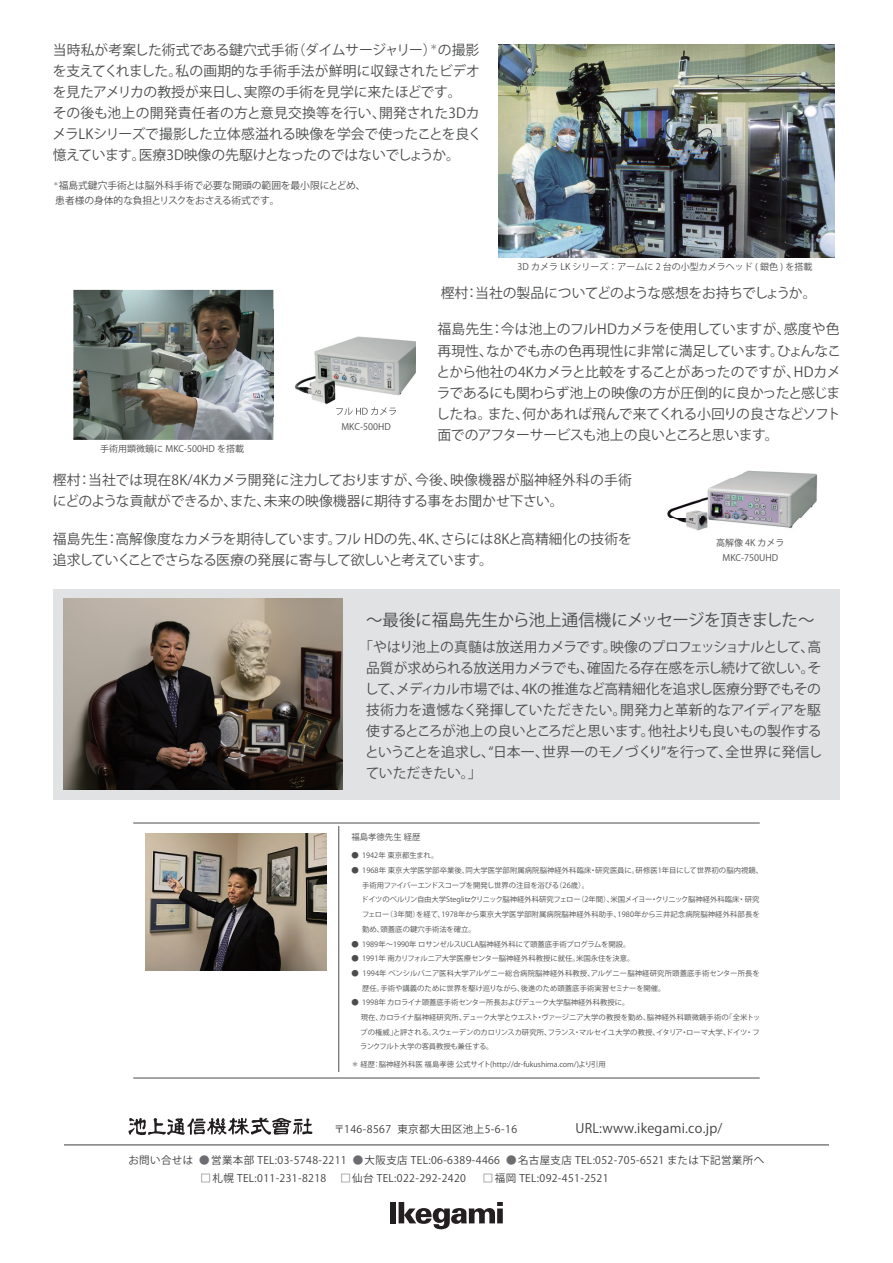
<style>
.page{position:relative;width:893px;height:1263px;background:#fff}
.page>*{position:absolute;margin:0;border:0;box-sizing:border-box;transform-origin:0 0}
.t1{font:16.5px "Koz Go Pro";letter-spacing:-.02em;color:#4b4c4d}
.t2{font:13.8px/21px "Koz Go Pro";letter-spacing:-.01em;color:#4b4c4d;text-align:justify}
.t3{font:13.8px/21px "Koz Go Pro";letter-spacing:-.035em;color:#4b4c4d}
.t4{font:13.05px "Koz Go Pro";letter-spacing:.02em;color:#3e3e3f}
.t5{font:10.5px "Koz Go Pro";letter-spacing:.035em;color:#3e3e3f}
.t6{font:9.75px/15px "Koz Go Pro";color:#4b4c4d}
.t7{font:9px/15px "Koz Go Pr 6 N";color:#4b4c4d;text-align:center}
.t8{font:8.4px "Koz Go Pro";color:#4b4c4d}
.t9{font:7.35px/14.7px "Koz Go Pro";color:#4b4c4d}
.t10{font:7.35px/14.7px "Koz Go Pro";letter-spacing:-.02em;color:#4b4c4d}
.s1{color:#6c6d70}
</style>
<div class="page">
<div style="left:390px;top:1202px;width:6px;height:21px;background:#231f20"></div>
<svg style="left:399px;top:1202px;width:104px;height:27px"></svg>
<svg style="left:129px;top:1117px;width:183px;height:18px"></svg>
<hr style="left:64px;top:1145px;width:765px;height:1px;background:#3e3e3f">
<img style="left:498px;top:44px;width:336px;height:214px">
<img style="left:667px;top:470px;width:150px;height:61px">
<img style="left:73px;top:290px;width:200px;height:150px">
<hr style="left:133px;top:1078px;width:627px;height:1px;background:#4b4c4d">
<hr style="left:133px;top:823px;width:627px;height:1px;background:#4b4c4d">
<img style="left:145px;top:833px;width:182px;height:137px">
<hr style="left:339px;top:826px;width:1px;height:246px;background:#4b4c4d">
<img style="left:265px;top:310px;width:151px;height:106px">
<img style="left:336px;top:407px;width:60px;height:8px">
<div style="left:53px;top:589px;width:787px;height:210px;background:#e1e2e4"></div>
<img style="left:64px;top:599px;width:278px;height:190px">
<p class="t2" style="left:52px;top:40px;width:431px;text-align:left">当時私が考案した術式である鍵穴式手術（ダイムサージャリー）<sup>＊</sup>の撮影を支えてくれました。私の画期的な手術手法が鮮明に収録されたビデオを見たアメリカの教授が来日し、実際の手術を見学に来たほどです。<br>その後も池上の開発責任者の方と意見交換等を行い、開発された3DカメラLKシリーズで撮影した立体感溢れる映像を学会で使ったことを良く憶えています。医療3D映像の先駆けとなったのではないでしょうか。</p>
<p class="t6" style="left:53px;top:178px;width:314px"><sup>＊</sup>福島式鍵穴手術とは脳外科手術で必要な開頭の範囲を最小限にとどめ、患者様の身体的な負担とリスクをおさえる術式です。</p>
<p class="t7" style="left:518px;top:259px;width:296px">3D カメラ LK シリーズ：アームに 2 台の小型カメラヘッド ( 銀色 ) を搭載</p>
<p class="t7" style="left:100px;top:441px;width:145px">手術用顕微鏡に MKC-500HD を搭載</p>
<p class="t7" style="left:341px;top:419px;width:51px">MKC-500HD</p>
<p class="t2" style="left:441px;top:283px;width:377px">樫村：当社の製品についてどのような感想をお持ちでしょうか。</p>
<p class="t2" style="left:436px;top:319px;width:407px">福島先生：今は池上のフルHDカメラを使用していますが、感度や色再現性、なかでも赤の色再現性に非常に満足しています。ひょんなことから他社の4Kカメラと比較をすることがあったのですが、HDカメラであるにも関わらず池上の映像の方が圧倒的に良かったと感じましたね。また、何かあれば飛んで来てくれる小回りの良さなどソフト面でのアフターサービスも池上の良いところと思います。</p>
<p class="t2" style="left:53px;top:470px;width:580px">樫村：当社では現在8K/4Kカメラ開発に注力しておりますが、今後、映像機器が脳神経外科の手術にどのような貢献ができるか、また、未来の映像機器に期待する事をお聞かせ下さい。</p>
<p class="t3" style="left:53px;top:529px;width:580px">福島先生：高解像度なカメラを期待しています。フル HDの先、4K、さらには8Kと高精細化の技術を追求していくことでさらなる医療の発展に寄与して欲しいと考えています。</p>
<p class="t7" style="left:716px;top:535px;width:70px">高解像 4K カメラ<br>MKC-750UHD</p>
<p class="t1" style="left:366px;top:609px;width:450px">～最後に福島先生から池上通信機にメッセージを頂きました～</p>
<p class="t2" style="left:365px;top:636px;width:459px;text-indent:-6px">「やはり池上の真髄は放送用カメラです。映像のプロフェッショナルとして、高品質が求められる放送用カメラでも、確固たる存在感を示し続けて欲しい。そして、メディカル市場では、4Kの推進など高精細化を追求し医療分野でもその技術力を遺憾なく発揮していただきたい。開発力と革新的なアイディアを駆使するところが池上の良いところだと思います。他社よりも良いもの製作するということを追求し、“日本一、世界一のモノづくり”を行って、全世界に発信していただきたい。」</p>
<p class="t8" style="left:351px;top:831px;width:71px">福島孝徳先生 経歴</p>
<p class="t9" style="left:351px;top:848px;width:89px">● 1942年 東京都生まれ。</p>
<p class="t9" style="left:351px;top:863px;width:413px">● 1968年 東京大学医学部卒業後、同大学医学部附属病院脳神経外科臨床・研究医員に。研修医1年目にして世界初の脳内視鏡、　 手術用ファイバーエンドスコープを開発し世界の注目を浴びる（26歳）。<br>　 ドイツのベルリン自由大学Steglitzクリニック脳神経外科研究フェロー（2年間）、米国メイヨー・クリニック脳神経外科臨床・ 研究　 フェロー（3年間）を経て、1978年から東京大学医学部附属病院脳神経外科助手、1980年から三井記念病院脳神経外科部長を　 勤め、頭蓋底の鍵穴手術法を確立。</p>
<p class="t9" style="left:351px;top:937px;width:281px">● 1989年～1990年 ロサンゼルスUCLA脳神経外科にて頭蓋底手術プログラムを開設。</p>
<p class="t9" style="left:351px;top:951px;width:285px">● 1991年 南カリフォルニア大学医療センター脳神経外科教授に就任。米国永住を決意。</p>
<p class="t9" style="left:351px;top:966px;width:410px">● 1994年 ペンシルバニア医科大学アルゲニー総合病院脳神経外科教授、アルゲニー脳神経研究所頭蓋底手術センター所長を　 歴任。手術や講義のために世界を駆け巡りながら、後進のため頭蓋底手術実習セミナーを開催。</p>
<p class="t10" style="left:351px;top:995px;width:410px">● 1998年 カロライナ頭蓋底手術センター所長およびデューク大学脳神経外科教授に。<br>　 現在、カロライナ脳神経研究所、デューク大学とウエスト・ヴァージニア大学の教授を勤め、脳神経外科顕微鏡手術の「全米トッ　 プの権威」と評される。スウェーデンのカロリンスカ研究所、フランス・マルセイユ大学の教授、イタリア・ローマ大学、ドイツ・ フ　 ランクフルト大学の客員教授も兼任する。</p>
<p class="t9" style="left:351px;top:1057px;width:256px">＊ 経歴：脳神経外科医 福島孝徳 公式サイト(http://dr-fukushima.com/)より引用</p>
<p class="t5" style="left:334px;top:1123px;width:185px">〒146-8567 東京都大田区池上5-6-16</p>
<p class="t4" style="left:575px;top:1120px;width:149px">URL:www.ikegami.co.jp/</p>
<p class="t5" style="left:128px;top:1153px;width:637px">お問い合せは <span class="s1">●</span>営業本部 TEL:03-5748-2211 <span class="s1">●</span>大阪支店 TEL:06-6389-4466 <span class="s1">●</span>名古屋支店 TEL:052-705-6521 または下記営業所へ</p>
<p class="t5" style="left:201px;top:1171px;width:409px">□札幌 TEL:011-231-8218 　□仙台 TEL:022-292-2420 　□福岡 TEL:092-451-2521</p>
</div>
